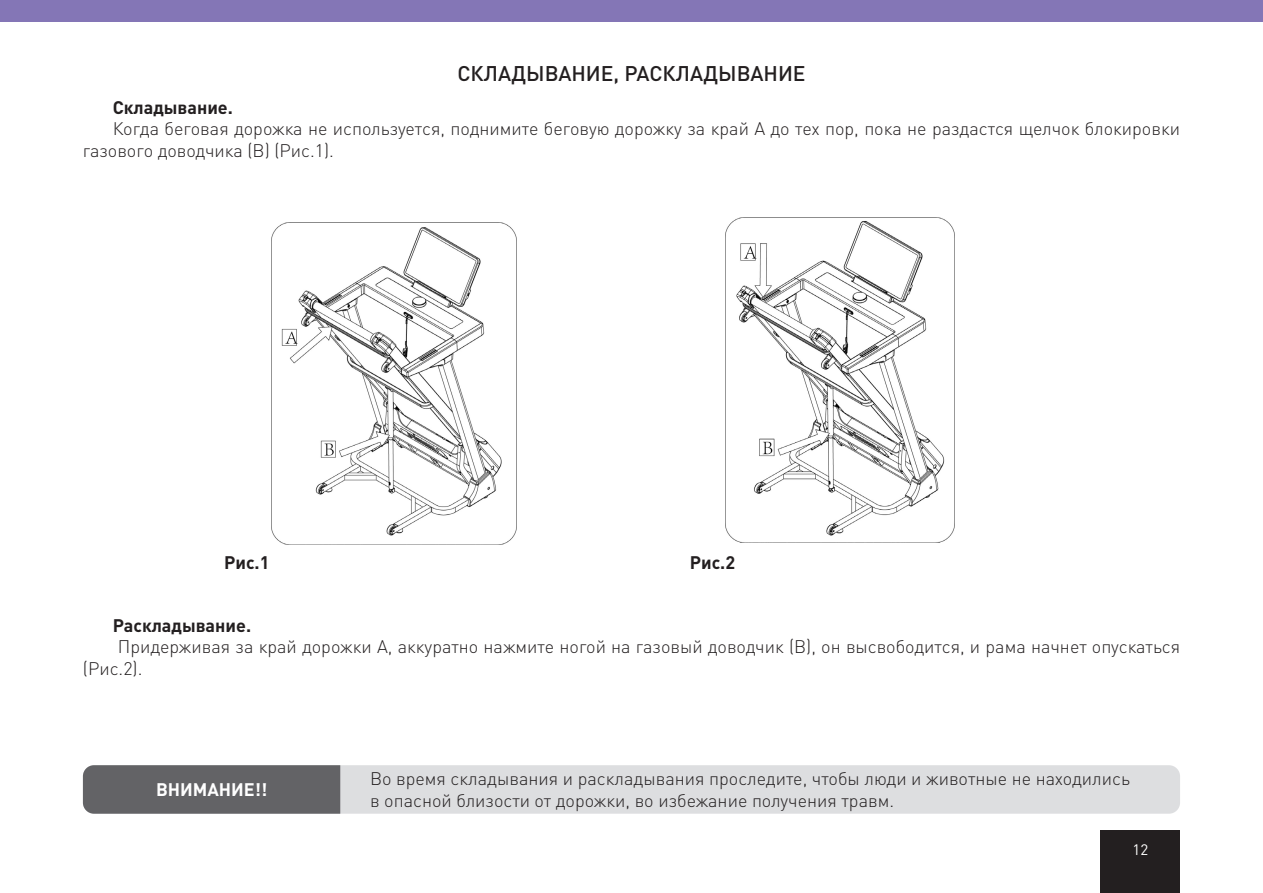
<style>
.page{position:relative;width:1263px;height:893px;background:#fff}
.page>*{position:absolute;margin:0;border:0;box-sizing:border-box;transform-origin:0 0}
.РАЗДЕЛ{font:500 21px "DIN Pro";color:#231f20}
.Обычный_текст__с_отс{font:300 18px/21.6px "DIN Pro";color:#231f20}
.Обычный_текст__с_отс-2{font:700 18px "DIN Pro";color:#231f20}
.РАЗДЕЛ-2{font:700 18px "DIN Pro";color:#fff}
.t1{font:15px "DIN Pro";color:#fff}
</style>
<div class="page">
<div style="left:0;top:0;width:1263px;height:21px;background:#8476b6"></div>
<div style="left:1101px;top:831px;width:79px;height:62px;background:#231f20"></div>
<div style="left:83px;top:765px;width:1097px;height:49px;background:#dddee0;border-radius:11px"></div>
<div style="left:83px;top:765px;width:257px;height:49px;background:#636366"></div>
<img style="left:271px;top:222px;width:246px;height:322px">
<img style="left:725px;top:218px;width:229px;height:325px">
<p class="РАЗДЕЛ" style="left:457px;top:57px;width:350px">СКЛАДЫВАНИЕ, РАСКЛАДЫВАНИЕ</p>
<p class="Обычный_текст__с_отс-2" style="left:113px;top:92px;width:122px">Складывание.</p>
<p class="Обычный_текст__с_отс" style="left:83px;top:116px;width:1099px;text-indent:30px">Когда беговая дорожка не используется, поднимите беговую дорожку за край A до тех пор, пока не раздастся щелчок блокировки газового доводчика (B) (Рис.1).</p>
<p class="Обычный_текст__с_отс-2" style="left:224px;top:547px;width:47px">Рис.1</p>
<p class="Обычный_текст__с_отс-2" style="left:690px;top:547px;width:47px">Рис.2</p>
<p class="Обычный_текст__с_отс-2" style="left:113px;top:610px;width:140px">Раскладывание.</p>
<p class="Обычный_текст__с_отс" style="left:83px;top:634px;width:1099px;text-indent:35px">Придерживая за край дорожки A, аккуратно нажмите ногой на газовый доводчик (B), он высвободится, и рама начнет опускаться (Рис.2).</p>
<p class="РАЗДЕЛ-2" style="left:156px;top:774px;width:113px">ВНИМАНИЕ!!</p>
<p class="Обычный_текст__с_отс" style="left:370px;top:766px;width:761px">Во время складывания и раскладывания проследите, чтобы люди и животные не находились</p>
<p class="Обычный_текст__с_отс" style="left:370px;top:788px;width:526px">в опасной близости от дорожки, во избежание получения травм.</p>
<p class="t1" style="left:1132px;top:839px;width:17px">12</p>
</div>
